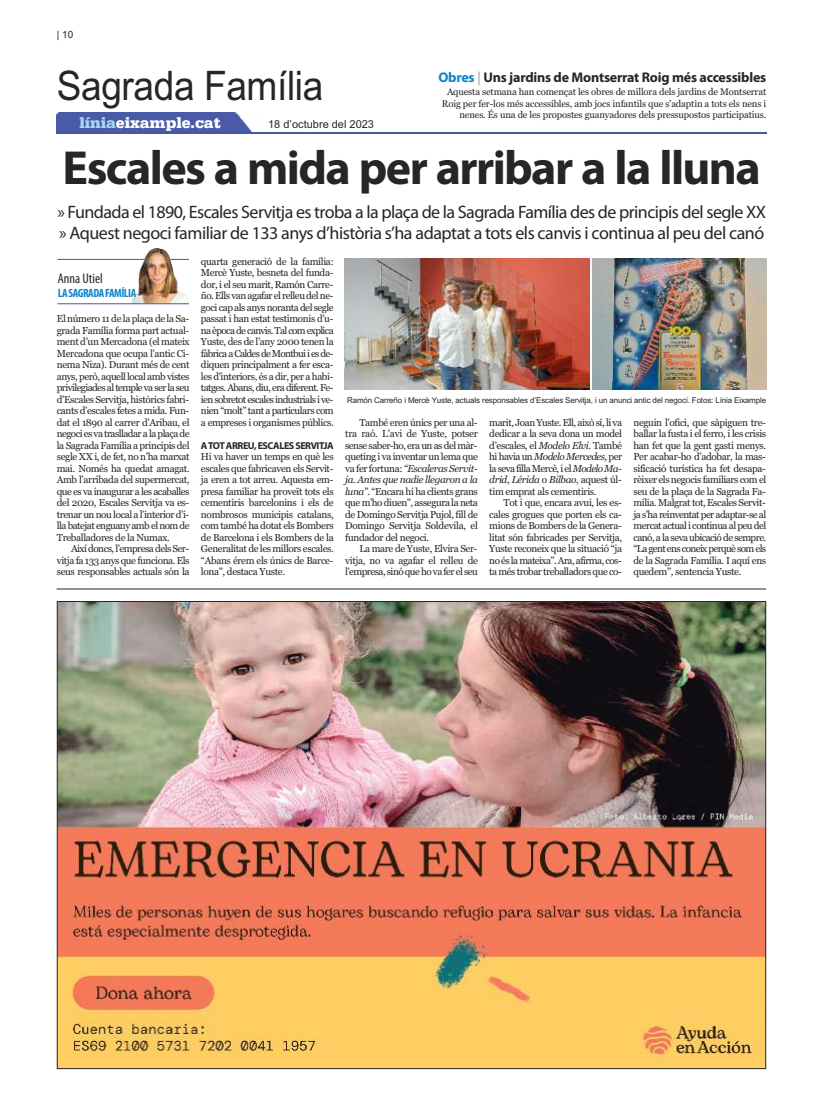
<style>
.page{position:relative;width:823px;height:1106px;background:#fff}
.page>*{position:absolute;margin:0;border:0;box-sizing:border-box;transform-origin:0 0}
.t1{font:700 48px "Myriad Pro";letter-spacing:-.035em;color:#272526}
.t2{font:40.7px "Arial";letter-spacing:-.01em;color:#272526;scale:.91 1}
.t3{font:18px/21px "Myriad Pro";letter-spacing:-.03em;color:#272526}
.t4{font:900 16px "Serifa";color:#fff}
.t5{font:700 14px "Myriad Pro";letter-spacing:-.015em;color:#272526}
.t6{font:condensed 14px "Myriad Pro";color:#272526}
.t7{font:700 condensed 12px "Myriad Pro";letter-spacing:-.035em;color:#0c84c8}
.t8{font:11px "Arial";color:#272526}
.t9{font:10px/11.5px "Georgia";letter-spacing:-.035em;color:#272526;text-align:justify}
.t10{font:700 10px "Myriad Pro";letter-spacing:-.045em;color:#272526}
.t11{font:10px "Arial";color:#272526}
.t12{font:9.5px/11.4px "Georgia";letter-spacing:-.015em;color:#272526;text-align:right}
.t13{font:8px "Arial";letter-spacing:-.015em;color:#272526}
.s1{color:#a6d8f6}
.s2{color:#0c84c8}
.s3{color:#b8babd}
.s4{font-style:italic}
</style>
<div class="page">
<div style="left:57px;top:112px;width:195px;height:20px;background:#495aa7"></div>
<hr style="left:57px;top:132px;width:708px;height:2px;background:#4558a4">
<img style="left:59px;top:603px;width:704px;height:464px">
<hr style="left:57px;top:588px;width:708px;height:1px;background:#23252b">
<img style="left:345px;top:258px;width:244px;height:131px">
<hr style="left:57px;top:259px;width:132px;height:1px;background:#4558a4">
<img style="left:592px;top:258px;width:174px;height:131px">
<img style="left:132px;top:248px;width:57px;height:55px">
<hr style="left:57px;top:303px;width:132px;height:1px;background:#4558a4">
<p class="t11" style="left:57px;top:29px;width:18px">| 10</p>
<h2 class="t2" style="left:57px;top:62px;width:294px">Sagrada Família</h2>
<h3 class="t4" style="left:79px;top:113px;width:143px"><span class="s1">línia</span>eixample.cat</h3>
<p class="t8" style="left:268px;top:118px;width:107px">18 d’octubre del 2023</p>
<h3 class="t5" style="left:438px;top:72px;width:329px"><span class="s2">Obres</span> <span class="s3">|</span> Uns jardins de Montserrat Roig més accessibles</h3>
<p class="t12" style="left:441px;top:86px;width:326px">Aquesta setmana han començat les obres de millora dels jardins de Montserrat<br>Roig per fer-los més accessibles, amb jocs infantils que s’adaptin a tots els nens i nenes. És una de les propostes guanyadores dels pressupostos participatius.</p>
<h1 class="t1" style="left:63px;top:149px;width:699px">Escales a mida per arribar a la lluna</h1>
<h3 class="t3" style="left:57px;top:203px;width:709px">» Fundada el 1890, Escales Servitja es troba a la plaça de la Sagrada Família des de principis del segle XX » Aquest negoci familiar de 133 anys d’història s’ha adaptat a tots els canvis i continua al peu del canó</h3>
<h3 class="t6" style="left:58px;top:273px;width:46px">Anna Utiel</h3>
<p class="t7" style="left:58px;top:288px;width:80px">LASAGRADAFAMÍLIA</p>
<p class="t9" style="left:57px;top:313px;width:134px">El número 11 de la plaça de la Sa&shy;grada Família forma part actual&shy;ment d’un Mercadona (el mateix Mercadona que ocupa l’antic Ci&shy;nema Niza). Durant més de cent anys, però, aquell local amb vistes privilegiades al temple va ser la seu d’Escales Servitja, històrics fabri&shy;cants d’escales fetes a mida. Fun&shy;dat el 1890 al carrer d’Aribau, el negoci es va traslladar a la plaça de la Sagrada Família a principis del segle XX i, de fet, no n’ha marxat mai. Només ha quedat amagat.<br>Amb l’arribada del supermercat, que es va inaugurar a les acaballes del 2020, Escales Servitja va es&shy;trenar un nou local a l’interior d’i&shy;lla batejat enguany amb el nom de Treballadores de la Numax.</p>
<p class="t9" style="left:57px;top:543px;width:134px;text-indent:14px">Així doncs, l’empresa dels Ser&shy;vitja fa 133 anys que funciona. Els seus responsables actuals són la</p>
<p class="t9" style="left:201px;top:255px;width:134px">quarta generació de la família:<br>Mercè Yuste, besneta del funda&shy;dor, i el seu marit, Ramón Carre&shy;ño. Ells van agafar el relleu del ne&shy;goci cap als anys noranta del segle passat i han estat testimonis d’u&shy;na època de canvis. Tal com explica Yuste, des de l’any 2000 tenen la fàbrica a Caldes de Montbui i es de&shy;diquen principalment a fer esca&shy;les d’interiors, és a dir, per a habi&shy;tatges. Abans, diu, era diferent. Fe&shy;ien sobretot escales industrials i ve&shy;nien “molt” tant a particulars com a empreses i organismes públics.</p>
<p class="t10" style="left:201px;top:441px;width:134px">ATOTARREU,ESCALESSERVITJA</p>
<p class="t9" style="left:201px;top:451px;width:134px">Hi va haver un temps en què les escales que fabricaven els Servit&shy;ja eren a tot arreu. Aquesta em&shy;presa familiar ha proveït tots els cementiris barcelonins i els de nombrosos municipis catalans, com també ha dotat els Bombers de Barcelona i els Bombers de la Generalitat de les millors escales. “Abans érem els únics de Barce&shy;lona”, destaca Yuste.</p>
<p class="t13" style="left:347px;top:395px;width:420px">Ramón Carreño i Mercè Yuste, actuals responsables d’Escales Servitja, i un anunci antic del negoci. Fotos: Línia Eixample</p>
<p class="t9" style="left:345px;top:416px;width:134px;text-indent:14px">També eren únics per una al&shy;tra raó. L’avi de Yuste, potser sense saber-ho, era un as del màr&shy;queting i va inventar un lema que va fer fortuna: <span class="s4">“Escaleras Servit&shy;ja. Antes que nadie llegaron a la luna”.</span> “Encara hi ha clients grans que m’ho diuen”, assegura la neta de Domingo Servitja Pujol, fill de Domingo Servitja Soldevila, el fundador del negoci.</p>
<p class="t9" style="left:345px;top:543px;width:134px;text-indent:14px">La mare de Yuste, Elvira Ser&shy;vitja, no va agafar el relleu de l’empresa, sinó que ho va fer el seu</p>
<p class="t9" style="left:489px;top:416px;width:134px">marit, Joan Yuste. Ell, això sí, li va dedicar a la seva dona un model d’escales, el <span class="s4">Modelo Elvi</span>. També hi havia un <span class="s4">Modelo Mercedes</span>, per la seva filla Mercè, i el <span class="s4">Modelo Ma&shy;drid</span>, <span class="s4">Lérida</span> o <span class="s4">Bilbao</span>, aquest úl&shy;tim emprat als cementiris.</p>
<p class="t9" style="left:489px;top:497px;width:134px;text-indent:14px">Tot i que, encara avui, les es&shy;cales grogues que porten els ca&shy;mions de Bombers de la Genera&shy;litat són fabricades per Servitja, Yuste reconeix que la situació “ja no és la mateixa”. Ara, afirma, cos&shy;ta més trobar treballadors que co-</p>
<p class="t9" style="left:633px;top:416px;width:134px">neguin l’ofici, que sàpiguen tre&shy;ballar la fusta i el ferro, i les crisis han fet que la gent gasti menys.<br>Per acabar-ho d’adobar, la mas&shy;sificació turística ha fet desapa&shy;rèixer els negocis familiars com el seu de la plaça de la Sagrada Fa&shy;mília. Malgrat tot, Escales Servit&shy;ja s’ha reinventat per adaptar-se al mercat actual i continua al peu del canó, a la seva ubicació de sempre. “La gent ens coneix perquè som els de la Sagrada Família. I aquí ens quedem”, sentencia Yuste.</p>
</div>
